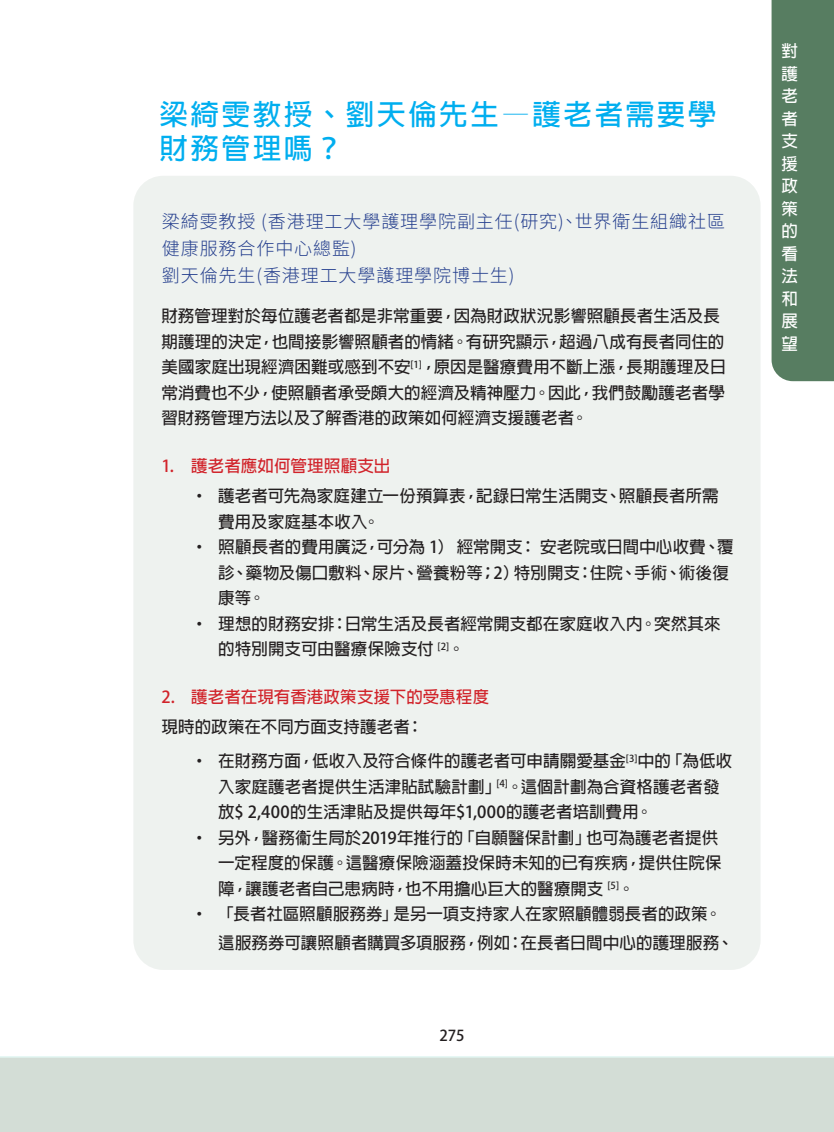
<style>
.page{position:relative;width:834px;height:1132px;background:#fff}
.page>*{position:absolute;margin:0;border:0;box-sizing:border-box;transform-origin:0 0}
.大標題{font:700 28.5px/34.2px "Adobe Fan Heiti Std";letter-spacing:.09em;color:#00aeef}
.小標題{font:300 18px/27px "Source Han Sans HK";letter-spacing:.05em;color:#253f8e}
.內文{font:700 16.5px/25.5px "Adobe Fan Heiti Std";letter-spacing:.005em;color:#231f20}
.內文-2{font:700 16.5px "Adobe Fan Heiti Std";letter-spacing:.005em;color:#d1232a}
.t1{font:700 16.5px/22.5px "Adobe Fan Heiti Std";color:#fff;text-align:justify}
.t2{font:700 15px "Adobe Fan Heiti Std";color:#231f20}
</style>
<div class="page">
<div style="left:771px;top:0;width:62px;height:381px;background:#577d61"></div>
<div style="left:0;top:1056px;width:833px;height:75px;background:#d3ddd6"></div>
<div style="left:133px;top:176px;width:627px;height:793px;background:#eef2ef;border-radius:30px"></div>
<p class="大標題" style="left:159px;top:98px;width:558px">梁綺雯教授、劉天倫先生—護老者需要學財務管理嗎？</p>
<p class="小標題" style="left:162px;top:208px;width:564px">梁綺雯教授 (香港理工大學護理學院副主任(研究)、世界衛生組織社區健康服務合作中心總監)</p>
<p class="小標題" style="left:162px;top:262px;width:354px">劉天倫先生(香港理工大學護理學院博士生)</p>
<p class="內文" style="left:161px;top:304px;width:566px">財務管理對於每位護老者都是非常重要，因為財政狀況影響照顧長者生活及長期護理的決定，也間接影響照顧者的情緒。有研究顯示，超過八成有長者同住的美國家庭出現經濟困難或感到不安<sup>[1]</sup>，原因是醫療費用不斷上漲，長期護理及日常消費也不少，使照顧者承受頗大的經濟及精神壓力。因此，我們鼓勵護老者學習財務管理方法以及了解香港的政策如何經濟支援護老者。</p>
<p class="內文-2" style="left:161px;top:456px;width:230px">1. 護老者應如何管理照顧支出</p>
<p class="內文" style="left:218px;top:483px;width:502px;text-indent:-27px">• 護老者可先為家庭建立一份預算表，記錄日常生活開支、照顧長者所需費用及家庭基本收入。</p>
<p class="內文" style="left:218px;top:534px;width:517px;text-indent:-27px">• 照顧長者的費用廣泛，可分為 1）經常開支：安老院或日間中心收費、覆診、藥物及傷口敷料、尿片、營養粉等；2）特別開支：住院、手術、術後復康等。</p>
<p class="內文" style="left:218px;top:611px;width:503px;text-indent:-27px">• 理想的財務安排：日常生活及長者經常開支都在家庭收入內。突然其來的特別開支可由醫療保險支付 <sup>[2]</sup>。</p>
<p class="內文-2" style="left:161px;top:687px;width:329px">2. 護老者在現有香港政策支援下的受惠程度</p>
<p class="內文" style="left:161px;top:714px;width:263px">現時的政策在不同方面支持護老者：</p>
<p class="內文" style="left:218px;top:748px;width:515px;text-indent:-27px">• 在財務方面，低收入及符合條件的護老者可申請關愛基金<sup>[3]</sup>中的「為低收入家庭護老者提供生活津貼試驗計劃」<sup>[4]</sup>。這個計劃為合資格護老者發放$ 2,400的生活津貼及提供每年$1,000的護老者培訓費用。</p>
<p class="內文" style="left:218px;top:825px;width:504px;text-indent:-27px">• 另外，醫務衞生局於2019年推行的「自願醫保計劃」也可為護老者提供一定程度的保護。這醫療保險涵蓋投保時未知的已有疾病，提供住院保障，讓護老者自己患病時，也不用擔心巨大的醫療開支 <sup>[5]</sup>。</p>
<p class="內文" style="left:218px;top:900px;width:516px;line-height:28.5px;text-indent:-27px">• 「長者社區照顧服務券」是另一項支持家人在家照顧體弱長者的政策。這服務券可讓照顧者購買多項服務，例如：在長者日間中心的護理服務、</p>
<p class="t2" style="left:439px;top:1025px;width:27px">275</p>
<p class="t1" style="left:781px;top:40px;width:18px">對護老者支援政策的看法和展望</p>
</div>
